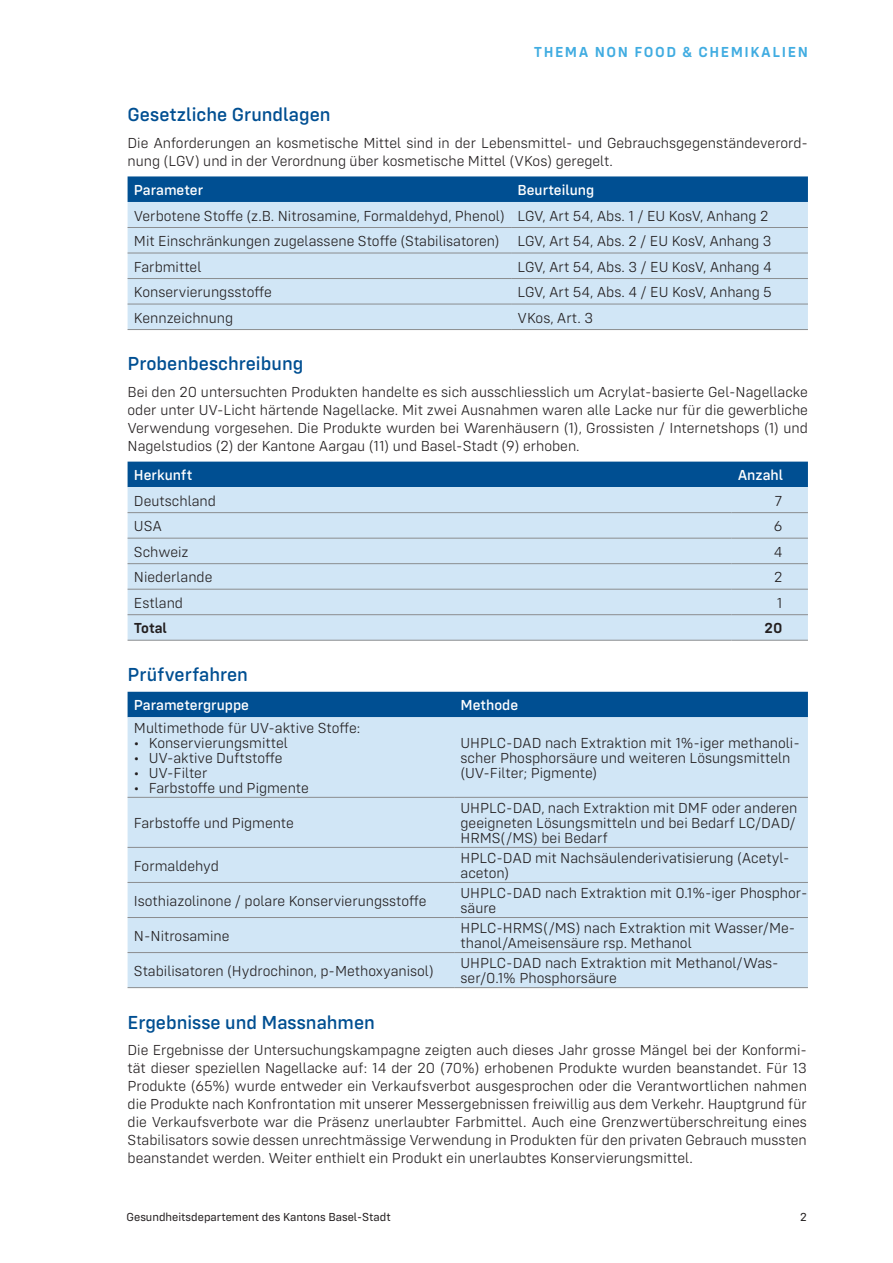
<style>
.page{position:relative;width:893px;height:1263px;background:#fff}
.page>*{position:absolute;margin:0;border:0;box-sizing:border-box;transform-origin:0 0}
.Zwischentite{font:500 19.5px "Config Rounded";color:#004f92}
.Lauftext{font:300 15px/18px "Config Rounded";color:#231f20;text-align:justify}
.Tabelle_Text{font:300 15px/15px "Config Rounded";color:#231f20}
.Tabelle_Titel{font:500 15px "Config Rounded";color:#fff}
.t1{font:600 15px "Config Rounded";letter-spacing:.1em;color:#40ace1}
.Tabelle_Text-2{font:600 15px "Config Rounded";letter-spacing:-.005em;color:#231f20}
.t2{font:12px "Config Rounded";color:#231f20}
</style>
<div class="page">
<div style="left:128px;top:176px;width:680px;height:26px;background:#004f92"></div>
<div style="left:128px;top:202px;width:680px;height:127px;background:#d1e6f6"></div>
<hr style="left:128px;top:227px;width:383px;height:1px;background:#8b8d8f">
<hr style="left:511px;top:227px;width:297px;height:1px;background:#8b8d8f">
<hr style="left:128px;top:253px;width:383px;height:1px;background:#8b8d8f">
<hr style="left:511px;top:253px;width:297px;height:1px;background:#8b8d8f">
<hr style="left:128px;top:278px;width:383px;height:1px;background:#8b8d8f">
<hr style="left:511px;top:278px;width:297px;height:1px;background:#8b8d8f">
<hr style="left:128px;top:304px;width:383px;height:1px;background:#8b8d8f">
<hr style="left:511px;top:304px;width:297px;height:1px;background:#8b8d8f">
<hr style="left:128px;top:329px;width:383px;height:1px;background:#8b8d8f">
<hr style="left:511px;top:329px;width:297px;height:1px;background:#8b8d8f">
<div style="left:128px;top:462px;width:680px;height:25px;background:#004f92"></div>
<div style="left:128px;top:487px;width:680px;height:153px;background:#d1e6f6"></div>
<hr style="left:128px;top:512px;width:603px;height:1px;background:#8b8d8f">
<hr style="left:731px;top:512px;width:77px;height:1px;background:#8b8d8f">
<hr style="left:128px;top:538px;width:603px;height:1px;background:#8b8d8f">
<hr style="left:731px;top:538px;width:77px;height:1px;background:#8b8d8f">
<hr style="left:128px;top:563px;width:603px;height:1px;background:#8b8d8f">
<hr style="left:731px;top:563px;width:77px;height:1px;background:#8b8d8f">
<hr style="left:128px;top:589px;width:603px;height:1px;background:#8b8d8f">
<hr style="left:731px;top:589px;width:77px;height:1px;background:#8b8d8f">
<hr style="left:128px;top:614px;width:603px;height:1px;background:#8b8d8f">
<hr style="left:731px;top:614px;width:77px;height:1px;background:#8b8d8f">
<hr style="left:128px;top:640px;width:603px;height:1px;background:#8b8d8f">
<hr style="left:731px;top:640px;width:77px;height:1px;background:#8b8d8f">
<div style="left:128px;top:692px;width:680px;height:25px;background:#004f92"></div>
<div style="left:128px;top:717px;width:680px;height:270px;background:#d1e6f6"></div>
<hr style="left:128px;top:797px;width:326px;height:1px;background:#8b8d8f">
<hr style="left:454px;top:797px;width:354px;height:1px;background:#8b8d8f">
<hr style="left:128px;top:847px;width:326px;height:1px;background:#8b8d8f">
<hr style="left:454px;top:847px;width:354px;height:1px;background:#8b8d8f">
<hr style="left:128px;top:882px;width:326px;height:1px;background:#8b8d8f">
<hr style="left:454px;top:882px;width:354px;height:1px;background:#8b8d8f">
<hr style="left:128px;top:917px;width:326px;height:1px;background:#8b8d8f">
<hr style="left:454px;top:917px;width:354px;height:1px;background:#8b8d8f">
<hr style="left:128px;top:952px;width:326px;height:1px;background:#8b8d8f">
<hr style="left:454px;top:952px;width:354px;height:1px;background:#8b8d8f">
<hr style="left:128px;top:987px;width:326px;height:1px;background:#8b8d8f">
<hr style="left:454px;top:987px;width:354px;height:1px;background:#8b8d8f">
<p class="t1" style="left:534px;top:43px;width:276px">THEMA NON FOOD &amp; CHEMIKALIEN</p>
<p class="Zwischentite" style="left:128px;top:103px;width:204px">Gesetzliche Grundlagen</p>
<p class="Lauftext" style="left:128px;top:134px;width:682px">Die Anforderungen an kosmetische Mittel sind in der Lebensmittel- und Gebrauchsgegenständeverord&shy;nung (LGV) und in der Verordnung über kosmetische Mittel (VKos) geregelt.</p>
<p class="Tabelle_Titel" style="left:134px;top:181px;width:71px">Parameter</p>
<p class="Tabelle_Titel" style="left:517px;top:181px;width:78px">Beurteilung</p>
<p class="Tabelle_Text" style="left:134px;top:208px;width:372px">Verbotene Stoffe (z.B. Nitrosamine, Formaldehyd, Phenol)</p>
<p class="Tabelle_Text" style="left:517px;top:208px;width:252px">LGV, Art 54, Abs. 1 / EU KosV, Anhang 2</p>
<p class="Tabelle_Text" style="left:134px;top:233px;width:367px">Mit Einschränkungen zugelassene Stoffe (Stabilisatoren)</p>
<p class="Tabelle_Text" style="left:517px;top:233px;width:255px">LGV, Art 54, Abs. 2 / EU KosV, Anhang 3</p>
<p class="Tabelle_Text" style="left:134px;top:259px;width:69px">Farbmittel</p>
<p class="Tabelle_Text" style="left:517px;top:259px;width:256px">LGV, Art 54, Abs. 3 / EU KosV, Anhang 4</p>
<p class="Tabelle_Text" style="left:134px;top:284px;width:139px">Konservierungsstoffe</p>
<p class="Tabelle_Text" style="left:517px;top:284px;width:256px">LGV, Art 54, Abs. 4 / EU KosV, Anhang 5</p>
<p class="Tabelle_Text" style="left:134px;top:310px;width:101px">Kennzeichnung</p>
<p class="Tabelle_Text" style="left:517px;top:310px;width:77px">VKos, Art. 3</p>
<p class="Zwischentite" style="left:128px;top:352px;width:177px">Probenbeschreibung</p>
<p class="Lauftext" style="left:128px;top:383px;width:682px">Bei den 20 untersuchten Produkten handelte es sich ausschliesslich um Acrylat-basierte Gel-Nagellacke oder unter UV-Licht härtende Nagellacke. Mit zwei Ausnahmen waren alle Lacke nur für die gewerbliche Verwendung vorgesehen. Die Produkte wurden bei Warenhäusern (1), Grossisten / Internetshops (1) und Nagelstudios (2) der Kantone Aargau (11) und Basel-Stadt (9) erhoben.</p>
<p class="Tabelle_Titel" style="left:134px;top:466px;width:60px">Herkunft</p>
<p class="Tabelle_Titel" style="left:738px;top:466px;width:47px">Anzahl</p>
<p class="Tabelle_Text" style="left:134px;top:493px;width:84px">Deutschland</p>
<p class="Tabelle_Text" style="left:774px;top:493px;width:9px">7</p>
<p class="Tabelle_Text" style="left:134px;top:519px;width:30px">USA</p>
<p class="Tabelle_Text" style="left:774px;top:519px;width:10px">6</p>
<p class="Tabelle_Text" style="left:134px;top:544px;width:56px">Schweiz</p>
<p class="Tabelle_Text" style="left:774px;top:544px;width:10px">4</p>
<p class="Tabelle_Text" style="left:134px;top:570px;width:80px">Niederlande</p>
<p class="Tabelle_Text" style="left:774px;top:570px;width:10px">2</p>
<p class="Tabelle_Text" style="left:134px;top:595px;width:51px">Estland</p>
<p class="Tabelle_Text" style="left:777px;top:595px;width:7px">1</p>
<p class="Tabelle_Text-2" style="left:134px;top:619px;width:35px">Total</p>
<p class="Tabelle_Text-2" style="left:764px;top:619px;width:19px">20</p>
<p class="Zwischentite" style="left:128px;top:663px;width:122px">Prüfverfahren</p>
<p class="Tabelle_Titel" style="left:134px;top:696px;width:117px">Parametergruppe</p>
<p class="Tabelle_Titel" style="left:460px;top:696px;width:59px">Methode</p>
<p class="Tabelle_Text" style="left:134px;top:720px;width:228px">Multimethode für UV-aktive Stoffe:</p>
<p class="Lauftext" style="left:134px;top:734px;width:156px">• Konservierungsmittel</p>
<p class="Lauftext" style="left:134px;top:749px;width:150px">• UV-aktive Duftstoffe</p>
<p class="Lauftext" style="left:134px;top:764px;width:75px">• UV-Filter</p>
<p class="Lauftext" style="left:134px;top:779px;width:176px">• Farbstoffe und Pigmente</p>
<p class="Tabelle_Text" style="left:460px;top:735px;width:341px">UHPLC-DAD nach Extraktion mit 1%-iger methanoli&shy;scher Phosphorsäure und weiteren Lösungsmitteln (UV-Filter; Pigmente)</p>
<p class="Tabelle_Text" style="left:134px;top:815px;width:161px">Farbstoffe und Pigmente</p>
<p class="Tabelle_Text" style="left:460px;top:800px;width:338px;text-align:justify">UHPLC-DAD, nach Extraktion mit DMF oder anderen geeigneten Lösungsmitteln und bei Bedarf LC/DAD/ HRMS(/MS) bei Bedarf</p>
<p class="Tabelle_Text" style="left:134px;top:858px;width:87px">Formaldehyd</p>
<p class="Tabelle_Text" style="left:460px;top:851px;width:331px">HPLC-DAD mit Nachsäulenderivatisierung (Acetyl&shy;aceton)</p>
<p class="Tabelle_Text" style="left:134px;top:893px;width:294px">Isothiazolinone / polare Konservierungsstoffe</p>
<p class="Tabelle_Text" style="left:460px;top:886px;width:348px">UHPLC-DAD nach Extraktion mit 0.1%-iger Phosphor&shy;säure</p>
<p class="Tabelle_Text" style="left:134px;top:928px;width:97px">N-Nitrosamine</p>
<p class="Tabelle_Text" style="left:460px;top:921px;width:336px">HPLC-HRMS(/MS) nach Extraktion mit Wasser/Me&shy;thanol/Ameisensäure rsp. Methanol</p>
<p class="Tabelle_Text" style="left:134px;top:963px;width:301px">Stabilisatoren (Hydrochinon, p-Methoxyanisol)</p>
<p class="Tabelle_Text" style="left:460px;top:956px;width:320px">UHPLC-DAD nach Extraktion mit Methanol/Was&shy;ser/0.1% Phosphorsäure</p>
<p class="Zwischentite" style="left:128px;top:1010px;width:249px">Ergebnisse und Massnahmen</p>
<p class="Lauftext" style="left:128px;top:1041px;width:681px">Die Ergebnisse der Untersuchungskampagne zeigten auch dieses Jahr grosse Mängel bei der Konformi&shy;tät dieser speziellen Nagellacke auf: 14 der 20 (70%) erhobenen Produkte wurden beanstandet. Für 13<br>Produkte (65%) wurde entweder ein Verkaufsverbot ausgesprochen oder die Verantwortlichen nahmen die Produkte nach Konfrontation mit unserer Messergebnissen freiwillig aus dem Verkehr. Hauptgrund für die Verkaufsverbote war die Präsenz unerlaubter Farbmittel. Auch eine Grenzwertüberschreitung eines Stabilisators sowie dessen unrechtmässige Verwendung in Produkten für den privaten Gebrauch mussten beanstandet werden. Weiter enthielt ein Produkt ein unerlaubtes Konservierungsmittel.</p>
<p class="t2" style="left:126px;top:1210px;width:266px">Gesundheitsdepartement des Kantons Basel-Stadt</p>
<p class="t2" style="left:800px;top:1210px;width:8px">2</p>
</div>
